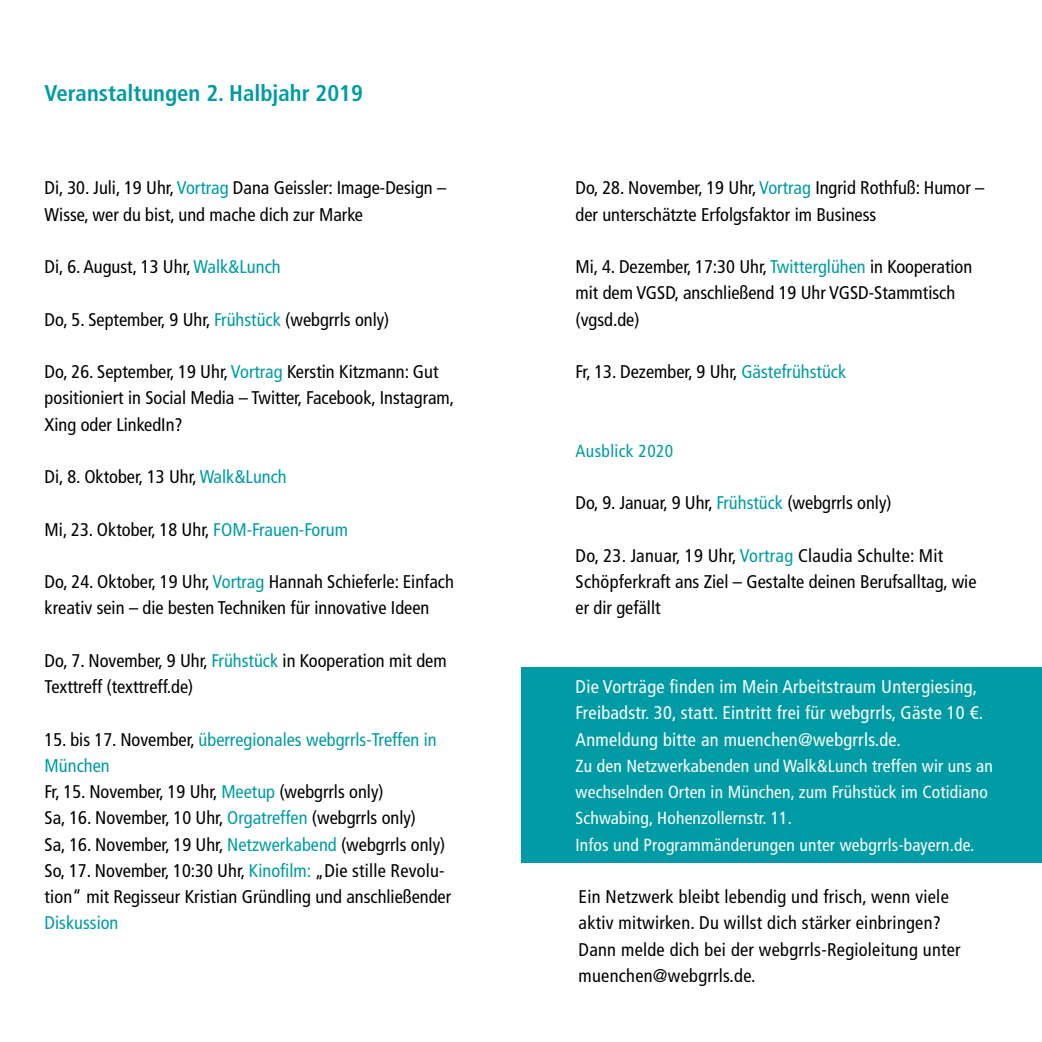
<style>
.page{position:relative;width:1042px;height:1042px;background:#fff}
.page>*{position:absolute;margin:0;border:0;box-sizing:border-box;transform-origin:0 0}
.t1{font:700 condensed 22.75px "Frutiger LT Std";color:#009ba4}
.t2{font:condensed 18.38px/26.2px "Frutiger LT Std";color:#000}
.t3{font:condensed 18.38px/26.2px "Frutiger LT Std";letter-spacing:.015em;color:#fff}
.t4{font:condensed 18.38px "Frutiger LT Std";color:#009ba4}
.t5{font:condensed 17.5px/26.2px "Frutiger LT Std";letter-spacing:.01em;color:#fff}
.t6{font:condensed 17.5px "Frutiger LT Std";letter-spacing:.02em;color:#009ba4}
.s1{color:#009ba4}
</style>
<div class="page">
<div style="left:522px;top:667px;width:520px;height:195px;background:#009ba4"></div>
<p class="t1" style="left:45px;top:80px;width:320px">Veranstaltungen 2. Halbjahr 2019</p>
<p class="t2" style="left:45px;top:175px;width:403px">Di, 30. Juli, 19 Uhr, <span class="s1">Vortrag</span> Dana Geissler: Image-Design –<br>Wisse, wer du bist, und mache dich zur Marke</p>
<p class="t2" style="left:45px;top:254px;width:237px">Di, 6. August, 13 Uhr, <span class="s1">Walk&amp;Lunch</span></p>
<p class="t2" style="left:45px;top:306px;width:346px">Do, 5. September, 9 Uhr, <span class="s1">Frühstück</span> (webgrrls only)</p>
<p class="t2" style="left:45px;top:359px;width:411px">Do, 26. September, 19 Uhr, <span class="s1">Vortrag</span> Kerstin Kitzmann: Gut positioniert in Social Media – Twitter, Facebook, Instagram,<br>Xing oder LinkedIn?</p>
<p class="t2" style="left:45px;top:464px;width:244px">Di, 8. Oktober, 13 Uhr, <span class="s1">Walk&amp;Lunch</span></p>
<p class="t2" style="left:45px;top:516px;width:305px">Mi, 23. Oktober, 18 Uhr, <span class="s1">FOM-Frauen-Forum</span></p>
<p class="t2" style="left:45px;top:569px;width:411px">Do, 24. Oktober, 19 Uhr, <span class="s1">Vortrag</span> Hannah Schieferle: Einfach kreativ sein – die besten Techniken für innovative Ideen</p>
<p class="t2" style="left:45px;top:647px;width:403px">Do, 7. November, 9 Uhr, <span class="s1">Frühstück</span> in Kooperation mit dem<br>Texttreff (texttreff.de)</p>
<p class="t2" style="left:45px;top:726px;width:408px">15. bis 17. November, <span class="s1">überregionales webgrrls-Treffen in München<br></span>Fr, 15. November, 19 Uhr, <span class="s1">Meetup</span> (webgrrls only)<br>Sa, 16. November, 10 Uhr, <span class="s1">Orgatreffen</span> (webgrrls only)<br>Sa, 16. November, 19 Uhr, <span class="s1">Netzwerkabend</span> (webgrrls only)<br>So, 17. November, 10:30 Uhr, <span class="s1">Kinofilm:</span> „Die stille Revolu&shy;tion“ mit Regisseur Kristian Gründling und anschließender</p>
<p class="t4" style="left:45px;top:912px;width:75px">Diskussion</p>
<p class="t2" style="left:575px;top:175px;width:410px">Do, 28. November, 19 Uhr, <span class="s1">Vortrag</span> Ingrid Rothfuß: Humor – der unterschätzte Erfolgsfaktor im Business</p>
<p class="t2" style="left:575px;top:254px;width:398px">Mi, 4. Dezember, 17:30 Uhr, <span class="s1">Twitterglühen</span> in Kooperation mit dem VGSD, anschließend 19 Uhr VGSD-Stammtisch (vgsd.de)</p>
<p class="t2" style="left:575px;top:359px;width:272px">Fr, 13. Dezember, 9 Uhr, <span class="s1">Gästefrühstück</span></p>
<p class="t6" style="left:575px;top:440px;width:99px">Ausblick 2020</p>
<p class="t2" style="left:575px;top:490px;width:317px">Do, 9. Januar, 9 Uhr, <span class="s1">Frühstück</span> (webgrrls only)</p>
<p class="t2" style="left:575px;top:542px;width:402px">Do, 23. Januar, 19 Uhr, <span class="s1">Vortrag</span> Claudia Schulte: Mit<br>Schöpferkraft ans Ziel – Gestalte deinen Berufsalltag, wie er dir gefällt</p>
<p class="t3" style="left:575px;top:674px;width:409px">Die Vorträge finden im Mein Arbeitstraum Untergiesing,<br>Freibadstr. 30, statt. Eintritt frei für webgrrls, Gäste 10 €.<br>Anmeldung bitte an muenchen@webgrrls.de.</p>
<p class="t5" style="left:575px;top:753px;width:419px">Zu den Netzwerkabenden und Walk&amp;Lunch treffen wir uns an wechselnden Orten in München, zum Frühstück im Cotidiano Schwabing, Hohenzollernstr. 11.<br>Infos und Programmänderungen unter webgrrls-bayern.de.</p>
<p class="t2" style="left:578px;top:884px;width:384px">Ein Netzwerk bleibt lebendig und frisch, wenn viele aktiv mitwirken. Du willst dich stärker einbringen?<br>Dann melde dich bei der webgrrls-Regioleitung unter muenchen@webgrrls.de.</p>
</div>
